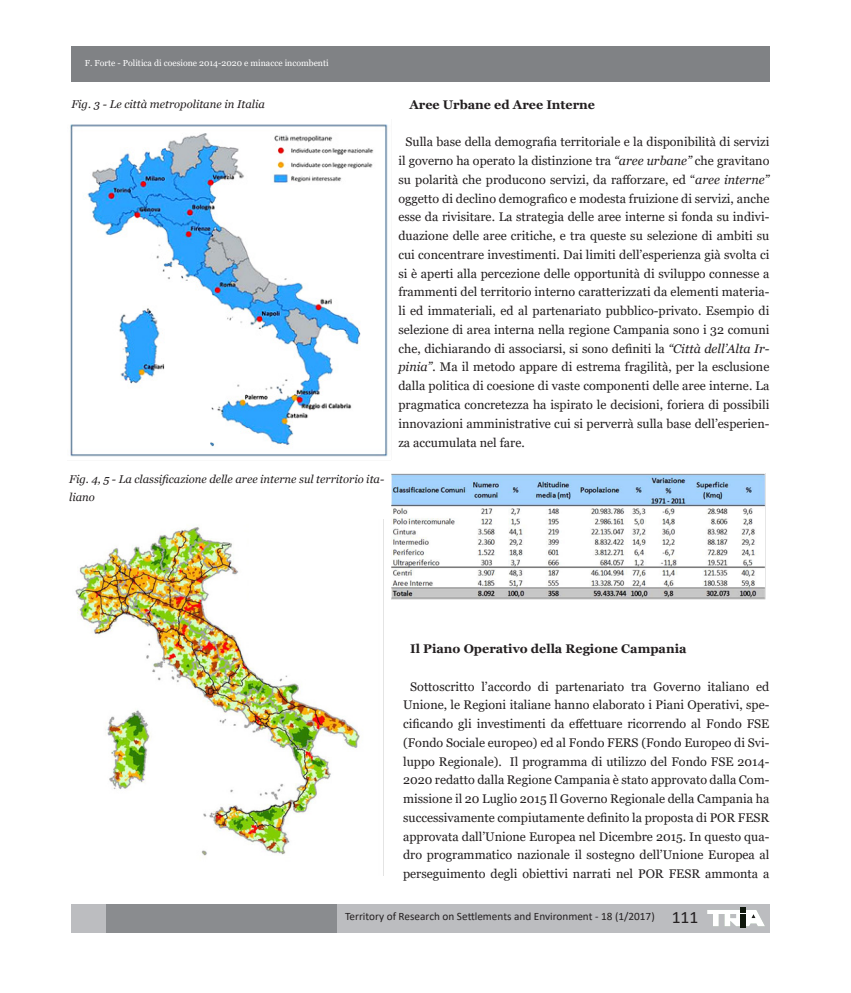
<style>
.page{position:relative;width:851px;height:993px;background:#fff}
.page>*{position:absolute;margin:0;border:0;box-sizing:border-box;transform-origin:0 0}
.t1{font:12.5px/18.8px "Georgia";color:#231f20;text-align:justify}
.t2{font:700 12.5px "Georgia";color:#231f20}
.t3{font:italic 11.25px/18.8px "Georgia";color:#231f20}
.t4{font:11.25px "Calibri";color:#231f20}
.t5{font:8.75px "Georgia";color:#fff}
.s1{font-style:italic}
.s2{font-size:17.5px}
</style>
<div class="page">
<div style="left:71px;top:46px;width:698px;height:35px;background:#808285"></div>
<div style="left:71px;top:904px;width:698px;height:28px;background:#bcbdc0"></div>
<div style="left:107px;top:904px;width:230px;height:28px;background:#8a8c8f"></div>
<svg style="left:707px;top:907px;width:57px;height:18px"></svg>
<div style="left:740px;top:913px;width:6px;height:14px;background:#0f170c"></div>
<img style="left:70px;top:124px;width:318px;height:333px">
<img style="left:75px;top:519px;width:309px;height:356px">
<img style="left:391px;top:473px;width:374px;height:126px">
<p class="t5" style="left:85px;top:58px;width:245px">F. Forte - Politica di coesione 2014-2020 e minacce incombenti</p>
<p class="t3" style="left:71px;top:95px;width:195px">Fig. 3 - Le città metropolitane in Italia</p>
<p class="t3" style="left:69px;top:469px;width:316px">Fig. 4, 5 - La classificazione delle aree interne sul territorio ita&shy;liano</p>
<p class="t2" style="left:409px;top:96px;width:187px">Aree Urbane ed Aree Interne</p>
<p class="t1" style="left:398px;top:133px;width:372px;text-indent:7px">Sulla base della demografia territoriale e la disponibilità di servizi il governo ha operato la distinzione tra <span class="s1">“aree urbane”</span> che gravitano su polarità che producono servizi, da rafforzare, ed “<span class="s1">aree interne” </span>oggetto di declino demografico e modesta fruizione di servizi, anche esse da rivisitare. La strategia delle aree interne si fonda su indivi&shy;duazione delle aree critiche, e tra queste su selezione di ambiti su cui concentrare investimenti. Dai limiti dell’esperienza già svolta ci si è aperti alla percezione delle opportunità di sviluppo connesse a frammenti del territorio interno caratterizzati da elementi materia&shy;li ed immateriali, ed al partenariato pubblico-privato. Esempio di selezione di area interna nella regione Campania sono i 32 comuni che, dichiarando di associarsi, si sono definiti la <span class="s1">“Città dell’Alta Ir&shy;pinia”.</span> Ma il metodo appare di estrema fragilità, per la esclusione dalla politica di coesione di vaste componenti delle aree interne. La pragmatica concretezza ha ispirato le decisioni, foriera di possibili innovazioni amministrative cui si perverrà sulla base dell’esperien&shy;za accumulata nel fare.</p>
<p class="t2" style="left:410px;top:640px;width:278px">Il Piano Operativo della Regione Campania</p>
<p class="t1" style="left:403px;top:676px;width:368px;text-align:center">Sottoscritto l’accordo di partenariato tra Governo italiano ed Unione, le Regioni italiane hanno elaborato i Piani Operativi, spe&shy;cificando gli investimenti da effettuare ricorrendo al Fondo FSE (Fondo Sociale europeo) ed al Fondo FERS (Fondo Europeo di Svi&shy;luppo Regionale). Il programma di utilizzo del Fondo FSE 2014- 2020 redatto dalla Regione Campania è stato approvato dalla Com&shy;missione il 20 Luglio 2015 Il Governo Regionale della Campania ha successivamente compiutamente definito la proposta di POR FESR approvata dall’Unione Europea nel Dicembre 2015. In questo qua&shy;dro programmatico nazionale il sostegno dell’Unione Europea al perseguimento degli obiettivi narrati nel POR FESR ammonta a</p>
<p class="t4" style="left:345px;top:908px;width:355px">Territory of Research on Settlements and Environment - 18 (1/2017) <span class="s2">111</span></p>
</div>
